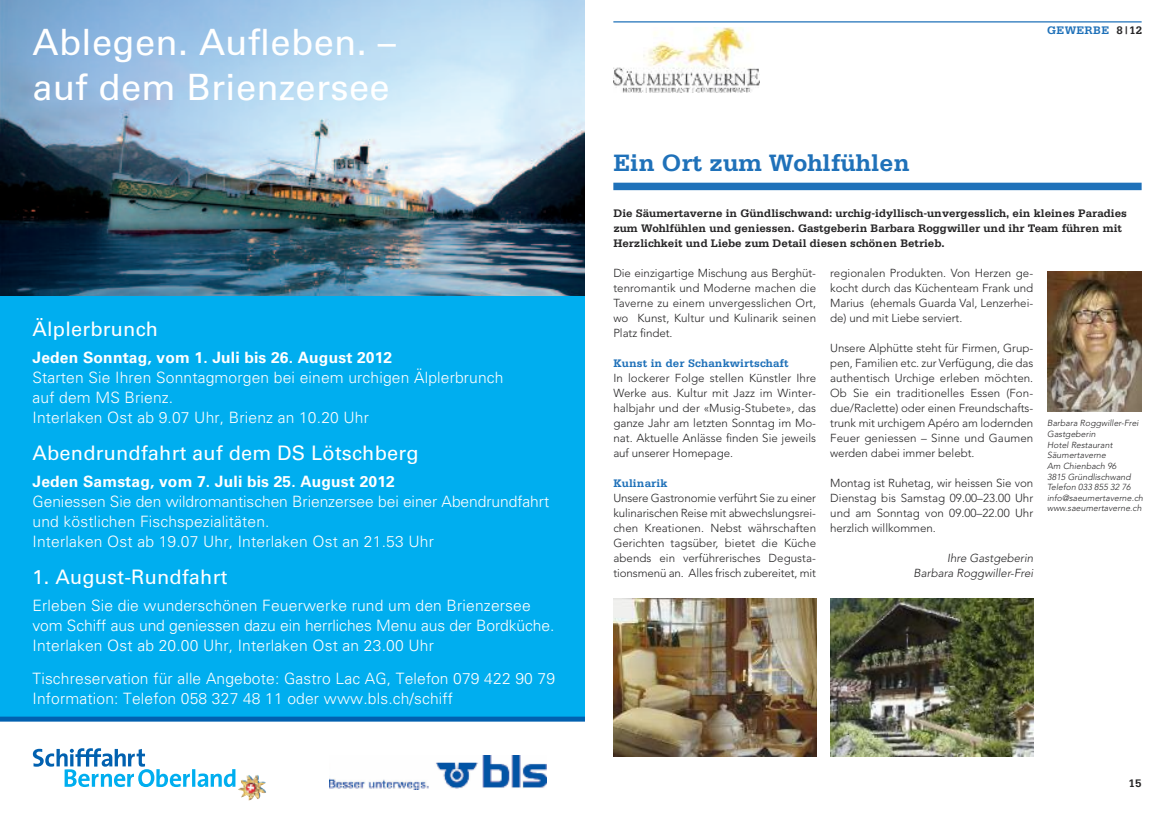
<style>
.page{position:relative;width:1170px;height:815px;background:#fff}
.page>*{position:absolute;margin:0;border:0;box-sizing:border-box;transform-origin:0 0}
.t1{font:36.25px/45px "Univers LT Std";letter-spacing:.01em;color:#fff}
.t2{font:700 25px "Serifa";color:#1f71b9}
.t3{font:20px "Univers LT Std";letter-spacing:.01em;color:#fff}
.t4{font:300 15.62px/20px "Univers LT Std";letter-spacing:.01em;color:#fff}
.t5{font:700 15.62px "Univers LT Std";letter-spacing:.01em;color:#fff}
.t6{font:300 11.5px/15px "Avenir";letter-spacing:-.005em;color:#272627;text-align:justify}
.t7{font:700 11.5px/15px "Serifa";color:#272627}
.t8{font:italic 300 11.5px/15px "Avenir";color:#272627;text-align:right}
.t9{font:700 11.5px "Serifa";letter-spacing:.01em;color:#1f71b9}
.t10{font:700 11.5px "Serifa";letter-spacing:.03em;color:#1f71b9}
.t11{font:italic 300 8.75px/10.6px "Avenir";letter-spacing:.005em;color:#272627}
.s1{color:#272627}
</style>
<div class="page">
<hr style="left:613px;top:21px;width:528px;height:2px;background:#1f71b9">
<div style="left:613px;top:183px;width:528px;height:7px;background:#1f71b9"></div>
<img style="left:1047px;top:271px;width:94px;height:141px">
<img style="left:613px;top:27px;width:146px;height:66px">
<img style="left:613px;top:599px;width:203px;height:157px">
<img style="left:830px;top:599px;width:203px;height:158px">
<img style="left:0;top:0;width:585px;height:296px">
<div style="left:0;top:296px;width:585px;height:423px;background:#00aeef"></div>
<div style="left:0;top:717px;width:585px;height:5px;background:#0161b0"></div>
<svg style="left:33px;top:748px;width:202px;height:39px"></svg>
<img style="left:238px;top:775px;width:28px;height:25px">
<img style="left:330px;top:756px;width:216px;height:34px">
<h1 class="t1" style="left:33px;top:23px;width:365px">Ablegen. Aufleben. – auf dem Brienzersee</h1>
<h3 class="t3" style="left:33px;top:322px;width:127px">Älplerbrunch</h3>
<h3 class="t5" style="left:33px;top:352px;width:361px">Jeden Sonntag, vom 1. Juli bis 26. August 2012</h3>
<h3 class="t4" style="left:33px;top:369px;width:472px">Starten Sie Ihren Sonntagmorgen bei einem urchigen Älplerbrunch auf dem MS Brienz.<br>Interlaken Ost ab 9.07 Uhr, Brienz an 10.20 Uhr</h3>
<h3 class="t3" style="left:33px;top:446px;width:387px">Abendrundfahrt auf dem DS Lötschberg</h3>
<h3 class="t5" style="left:33px;top:476px;width:364px">Jeden Samstag, vom 7. Juli bis 25. August 2012</h3>
<h3 class="t4" style="left:33px;top:493px;width:518px">Geniessen Sie den wildromantischen Brienzersee bei einer Abendrundfahrt und köstlichen Fischspezialitäten.<br>Interlaken Ost ab 19.07 Uhr, Interlaken Ost an 21.53 Uhr</h3>
<h3 class="t3" style="left:33px;top:570px;width:196px">1. August-Rundfahrt</h3>
<h3 class="t4" style="left:33px;top:597px;width:523px">Erleben Sie die wunderschönen Feuerwerke rund um den Brienzersee vom Schiff aus und geniessen dazu ein herrliches Menu aus der Bordküche.<br>Interlaken Ost ab 20.00 Uhr, Interlaken Ost an 23.00 Uhr</h3>
<h3 class="t4" style="left:33px;top:670px;width:524px">Tischreservation für alle Angebote: Gastro Lac AG, Telefon 079 422 90 79<br>Information: Telefon 058 327 48 11 oder www.bls.ch/schiff</h3>
<h2 class="t2" style="left:613px;top:155px;width:298px">Ein Ort zum Wohlfühlen</h2>
<p class="t10" style="left:1047px;top:27px;width:97px">GEWERBE <span class="s1">8|12</span></p>
<p class="t7" style="left:613px;top:206px;width:515px">Die Säumertaverne in Gündlischwand: urchig-idyllisch-unvergesslich, ein kleines Paradies zum Wohlfühlen und geniessen. Gastgeberin Barbara Roggwiller und ihr Team führen mit<br>Herzlichkeit und Liebe zum Detail diesen schönen Betrieb.</p>
<p class="t6" style="left:613px;top:266px;width:204px">Die einzigartige Mischung aus Berghüt&shy;tenromantik und Moderne machen die Taverne zu einem unvergesslichen Ort, wo Kunst, Kultur und Kulinarik seinen Platz findet.</p>
<p class="t9" style="left:613px;top:359px;width:177px">Kunst in der Schankwirtschaft</p>
<p class="t6" style="left:613px;top:371px;width:204px">In lockerer Folge stellen Künstler Ihre Werke aus. Kultur mit Jazz im Winter&shy;halbjahr und der «Musig-Stubete», das ganze Jahr am letzten Sonntag im Mo&shy;nat. Aktuelle Anlässe finden Sie jeweils auf unserer Homepage.</p>
<p class="t9" style="left:613px;top:479px;width:56px">Kulinarik</p>
<p class="t6" style="left:613px;top:491px;width:204px">Unsere Gastronomie verführt Sie zu einer kulinarischen Reise mit abwechslungsrei&shy;chen Kreationen. Nebst währschaften Gerichten tagsüber, bietet die Küche abends ein verführerisches Degusta&shy;tionsmenü an. Alles frisch zubereitet, mit</p>
<p class="t6" style="left:830px;top:266px;width:204px">regionalen Produkten. Von Herzen ge&shy;kocht durch das Küchenteam Frank und Marius (ehemals Guarda Val, Lenzerhei&shy;de) und mit Liebe serviert.</p>
<p class="t6" style="left:830px;top:341px;width:204px">Unsere Alphütte steht für Firmen, Grup&shy;pen, Familien etc. zur Verfügung, die das authentisch Urchige erleben möchten.<br>Ob Sie ein traditionelles Essen (Fon&shy;due/Raclette) oder einen Freundschafts&shy;trunk mit urchigem Apéro am lodernden Feuer geniessen – Sinne und Gaumen werden dabei immer belebt.</p>
<p class="t6" style="left:830px;top:476px;width:204px">Montag ist Ruhetag, wir heissen Sie von Dienstag bis Samstag 09.00–23.00 Uhr und am Sonntag von 09.00–22.00 Uhr herzlich willkommen.</p>
<p class="t8" style="left:913px;top:551px;width:121px">Ihre Gastgeberin<br>Barbara Roggwiller-Frei</p>
<p class="t11" style="left:1047px;top:419px;width:97px">Barbara Roggwiller-Frei<br>Gastgeberin<br>Hotel Restaurant<br>Säumertaverne<br>Am Chienbach 96<br>3815 Gründlischwand<br>Telefon 033 855 32 76 info@saeumertaverne.ch www.saeumertaverne.ch</p>
<p class="t7" style="left:1128px;top:776px;width:15px">15</p>
</div>
